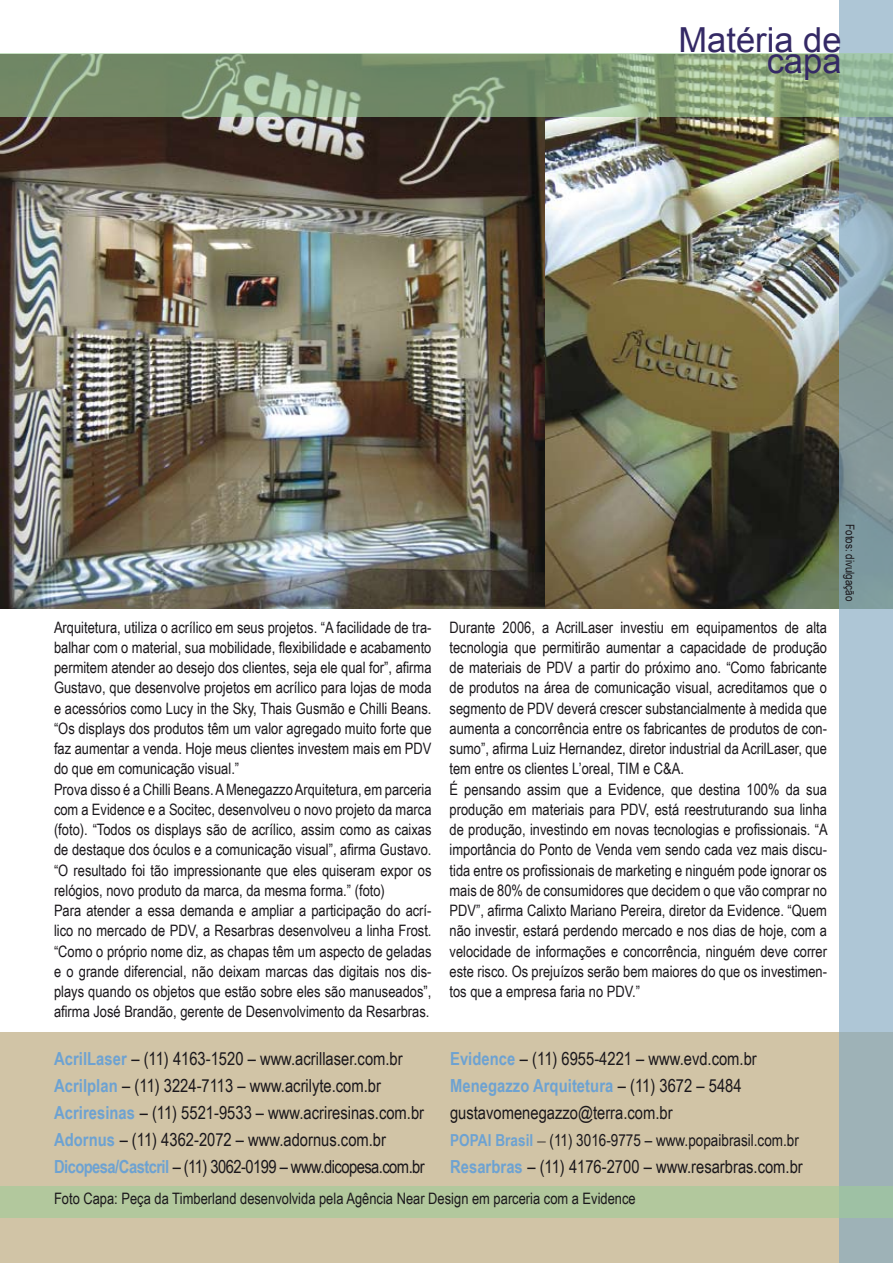
<style>
.page{position:relative;width:893px;height:1263px;background:#fff}
.page>*{position:absolute;margin:0;border:0;box-sizing:border-box;transform-origin:0 0}
.t1{font:34.5px "Arial";color:#342965}
.t2{font:18px/27px "Arial Narrow";color:#1a171b}
.t3{font:16.5px "Arial Narrow";color:#1a171b}
.t4{font:15.75px/20.2px "Arial Narrow";color:#1a171b}
.t5{font:12px "Arial Narrow";color:#1a171b}
.s1{font-weight:700;color:#6da2d2}
.s2{font-family:"Times New Roman"}
</style>
<div class="page">
<img style="left:0;top:117px;width:839px;height:491px">
<div style="left:0;top:1032px;width:893px;height:231px;background:#d1c4a6"></div>
<svg style="left:839px;top:0;width:54px;height:1263px"></svg>
<svg style="left:0;top:54px;width:893px;height:63px;fill:#758c68"></svg>
<div style="left:0;top:1186px;width:893px;height:31px;background:#b2c89d"></div>
<h1 class="t1" style="left:678px;top:18px;width:164px">Matéria de</h1>
<h1 class="t1" style="left:767px;top:39px;width:76px">capa</h1>
<p class="t4" style="left:54px;top:616px;width:379px">Arquitetura, utiliza o acrílico em seus projetos. “A facilidade de tra&shy;balhar com o material, sua mobilidade, flexibilidade e acabamento permitem atender ao desejo dos clientes, seja ele qual for”, afirma Gustavo, que desenvolve projetos em acrílico para lojas de moda e acessórios como Lucy in the Sky, Thais Gusmão e Chilli Beans. “Os displays dos produtos têm um valor agregado muito forte que faz aumentar a venda. Hoje meus clientes investem mais em PDV do que em comunicação visual.”<br>Prova disso é a Chilli Beans. A Menegazzo Arquitetura, em parceria com a Evidence e a Socitec, desenvolveu o novo projeto da marca (foto). “Todos os displays são de acrílico, assim como as caixas de destaque dos óculos e a comunicação visual”, afirma Gustavo. “O resultado foi tão impressionante que eles quiseram expor os relógios, novo produto da marca, da mesma forma.” (foto)<br>Para atender a essa demanda e ampliar a participação do acrí&shy;lico no mercado de PDV, a Resarbras desenvolveu a linha Frost. “Como o próprio nome diz, as chapas têm um aspecto de geladas e o grande diferencial, não deixam marcas das digitais nos dis&shy;plays quando os objetos que estão sobre eles são manuseados”, afirma José Brandão, gerente de Desenvolvimento da Resarbras.</p>
<p class="t4" style="left:450px;top:616px;width:380px">Durante 2006, a AcrilLaser investiu em equipamentos de alta tecnologia que permitirão aumentar a capacidade de produção de materiais de PDV a partir do próximo ano. “Como fabricante de produtos na área de comunicação visual, acreditamos que o segmento de PDV deverá crescer substancialmente à medida que aumenta a concorrência entre os fabricantes de produtos de con&shy;sumo”, afirma Luiz Hernandez, diretor industrial da AcrilLaser, que tem entre os clientes L’oreal, TIM e C&amp;A.<br>É pensando assim que a Evidence, que destina 100% da sua produção em materiais para PDV, está reestruturando sua linha de produção, investindo em novas tecnologias e profissionais. “A importância do Ponto de Venda vem sendo cada vez mais discu&shy;tida entre os profissionais de marketing e ninguém pode ignorar os mais de 80% de consumidores que decidem o que vão comprar no PDV”, afirma Calixto Mariano Pereira, diretor da Evidence. “Quem não investir, estará perdendo mercado e nos dias de hoje, com a velocidade de informações e concorrência, ninguém deve correr este risco. Os prejuízos serão bem maiores do que os investimen&shy;tos que a empresa faria no PDV.”</p>
<p class="t2" style="left:54px;top:1044px;width:372px"><span class="s1">AcrilLaser</span> – (11) 4163-1520 – www.acrillaser.com.br <span class="s1">Acrilplan</span> – (11) 3224-7113 – www.acrilyte.com.br <span class="s1">Acriresinas</span> – (11) 5521-9533 – www.acriresinas.com.br <span class="s1">Adornus</span> – (11) 4362-2072 – www.adornus.com.br <span class="s1">Dicopesa/Castcril</span> – (11) 3062-0199 – www.dicopesa.com.br</p>
<p class="t2" style="left:450px;top:1044px;width:308px"><span class="s1">Evidence</span> – (11) 6955-4221 – www.evd.com.br<br><span class="s1">Menegazzo Arquitetura</span> – (11) 3672 – 5484 gustavomenegazzo@terra.com.br</p>
<p class="t3" style="left:450px;top:1128px;width:350px"><span class="s1">POPAI Brasil</span> <span class="s2">–</span> (11) 3016-9775 – www.popaibrasil.com.br</p>
<p class="t2" style="left:450px;top:1152px;width:354px"><span class="s1">Resarbras</span> – (11) 4176-2700 – www.resarbras.com.br</p>
<p class="t4" style="left:54px;top:1188px;width:583px">Foto Capa: Peça da Timberland desenvolvida pela Agência Near Design em parceria com a Evidence</p>
<p class="t5" style="left:859px;top:524px;width:79px;rotate:90deg">Fotos: divulgação</p>
</div>
